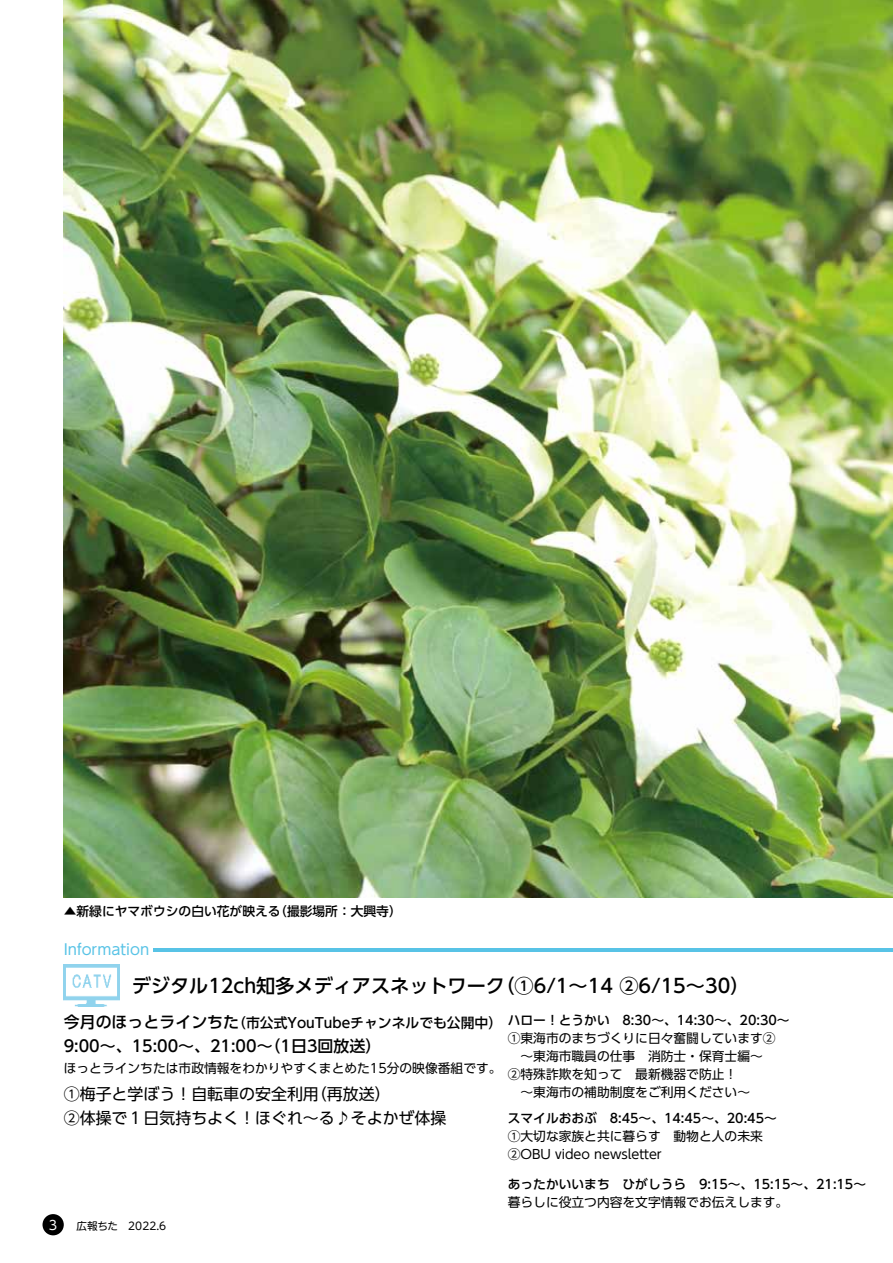
<style>
.page{position:relative;width:893px;height:1263px;background:#fff}
.page>*{position:absolute;margin:0;border:0;box-sizing:border-box;transform-origin:0 0}
.t1{font:500 19.2px "UD Shin Go Pro";color:#000}
.t2{font:15.9px/24px "UD Shin Go Pro";color:#000}
.t3{font:500 15.9px/24px "UD Shin Go Pro";color:#000}
.t4{font:14.85px "UD Shin Go Pro";color:#58c3e6}
.t5{font:500 13.8px "UD Shin Go Pro";color:#000}
.t6{font:12.75px/18px "UD Shin Go Pro";color:#000}
.t7{font:500 12.75px "UD Shin Go Pro";color:#000}
.t8{font:12.75px "UD Shin M Go Pro";color:#fff}
.t9{font:10.65px "UD Shin M Go Pro";color:#000}
</style>
<div class="page">
<img style="left:64px;top:0;width:829px;height:897px">
<hr style="left:154px;top:949px;width:739px;height:3px;background:#58c3e6">
<div style="left:43px;top:1214px;width:21px;height:21px;background:#000;border-radius:50%"></div>
<img style="left:64px;top:965px;width:55px;height:41px">
<p class="t7" style="left:64px;top:901px;width:218px">▲新緑にヤマボウシの白い花が映える</p>
<p class="t4" style="left:64px;top:937px;width:87px">Information</p>
<p class="t7" style="left:274px;top:901px;width:129px">（撮影場所：大興寺(</p>
<h1 class="t1" style="left:132px;top:970px;width:375px">デジタル12ch知多メディアスネットワーク</h1>
<p class="t5" style="left:232px;top:1011px;width:271px">（市公式YouTubeチャンネルでも公開中(</p>
<h1 class="t1" style="left:495px;top:970px;width:255px">)16/1~14 26/15~30(</h1>
<p class="t3" style="left:64px;top:1009px;width:319px">今月のほっとラインちた<br>9:00～、15:00～、21:00～（1日3回放送(</p>
<p class="t6" style="left:64px;top:1058px;width:439px">ほっとラインちたは市政情報をわかりやすくまとめた15分の映像番組です。</p>
<p class="t2" style="left:311px;top:1081px;width:81px">（再放送(</p>
<p class="t7" style="left:508px;top:1009px;width:104px">ハロー！とうかい</p>
<p class="t6" style="left:508px;top:1028px;width:269px">①東海市のまちづくりに日々奮闘しています2　～東海市職員の仕事　消防士・保育士編~<br>②特殊詐欺を知って　最新機器で防止!<br>　～東海市の補助制度をご利用ください~</p>
<p class="t7" style="left:610px;top:1108px;width:169px">8:45~、14:45~、20:45~</p>
<p class="t7" style="left:622px;top:1009px;width:169px">8:30~、14:30~、20:30~</p>
<p class="t2" style="left:64px;top:1081px;width:384px">①梅子と学ぼう！自転車の安全利用<br>②体操で１日気持ちよく！ほぐれ～る♪そよかぜ体操</p>
<p class="t7" style="left:508px;top:1108px;width:91px">スマイルおおぶ</p>
<p class="t6" style="left:508px;top:1127px;width:257px">①大切な家族と共に暮らす　動物と人の未来<br>②OBU video newsletter</p>
<p class="t7" style="left:699px;top:1174px;width:169px">9:15~、15:15~、21:15~</p>
<p class="t7" style="left:508px;top:1174px;width:180px">あったかいいまち　ひがしうら</p>
<p class="t6" style="left:508px;top:1193px;width:282px">暮らしに役立つ内容を文字情報でお伝えします。</p>
<p class="t8" style="left:49px;top:1214px;width:10px">3</p>
<p class="t9" style="left:77px;top:1217px;width:43px">広報ちた</p>
<p class="t9" style="left:128px;top:1217px;width:39px">2022.6</p>
</div>
